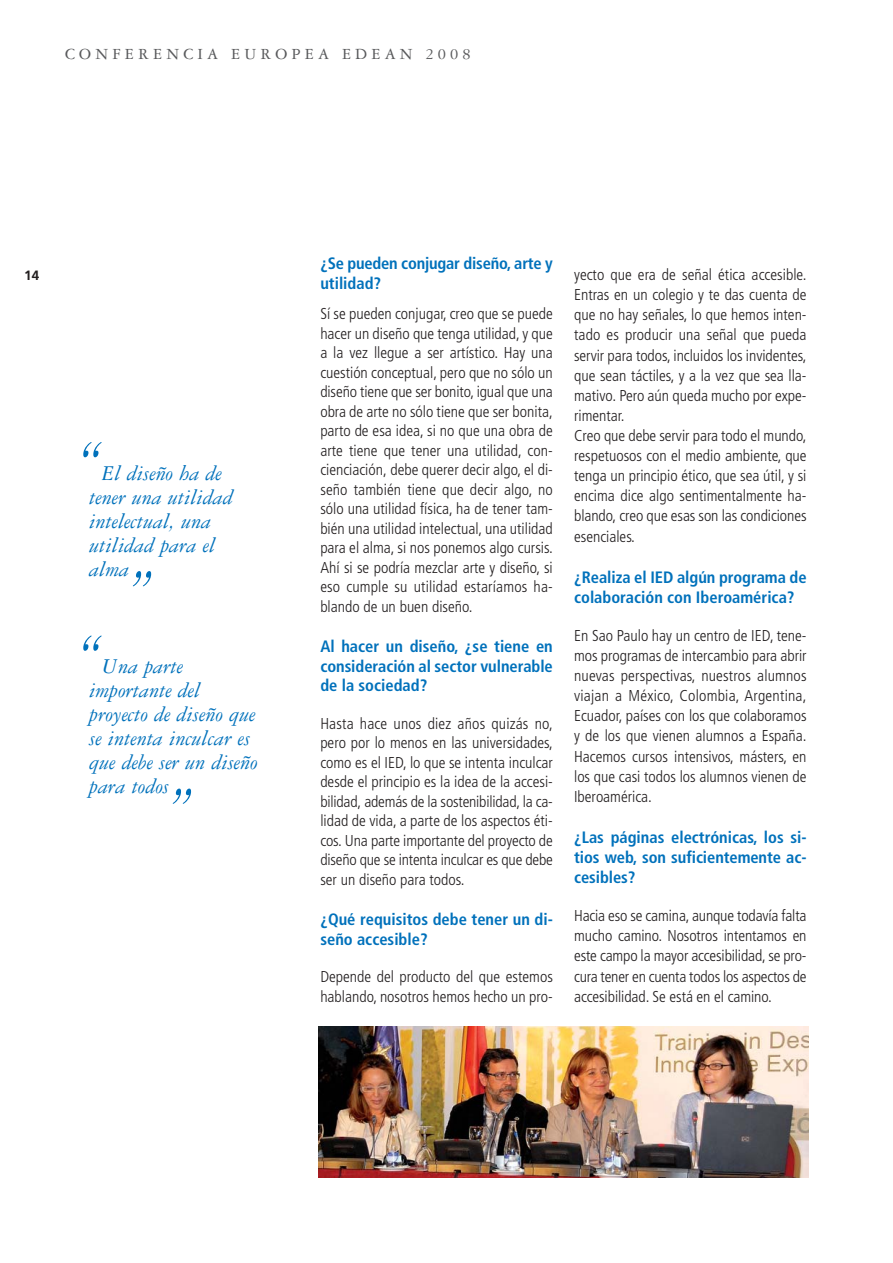
<style>
.page{position:relative;width:893px;height:1263px;background:#fff}
.page>*{position:absolute;margin:0;border:0;box-sizing:border-box;transform-origin:0 0}
.t1{font:italic 60px "Garamond Three";color:#0071bb}
.t2{font:italic 22.5px/24px "Garamond Three";color:#0071bb}
.t3{font:700 condensed 16.5px/19.5px "Frutiger";letter-spacing:-.005em;color:#0071bb}
.t4{font:16.5px "Garamond Three";letter-spacing:.25em;color:#58595b}
.t5{font:300 condensed 15.75px/20.1px "Frutiger";color:#231f20;text-align:justify}
.t6{font:700 13.5px "Frutiger";color:#231f20}
</style>
<div class="page">
<img style="left:319px;top:1026px;width:489px;height:152px">
<p class="t4" style="left:65px;top:48px;width:407px">CONFERENCIA EUROPEA EDEAN 2008</p>
<p class="t6" style="left:24px;top:270px;width:17px">14</p>
<h1 class="t1" style="left:79px;top:440px;width:25px">“</h1>
<h2 class="t2" style="left:89px;top:463px;width:145px;text-indent:13px">El diseño ha de tener una utilidad intelectual, una utilidad para el alma</h2>
<h1 class="t1" style="left:129px;top:569px;width:25px">”</h1>
<h1 class="t1" style="left:79px;top:634px;width:25px">“</h1>
<h2 class="t2" style="left:89px;top:656px;width:170px;text-indent:13px">Una parte importante del proyecto de diseño que se intenta inculcar es que debe ser un diseño para todos</h2>
<h1 class="t1" style="left:169px;top:787px;width:25px">”</h1>
<p class="t3" style="left:320px;top:255px;width:234px">¿Se pueden conjugar diseño, arte y utilidad?</p>
<p class="t5" style="left:320px;top:305px;width:234px;line-height:19.5px">Sí se pueden conjugar, creo que se puede hacer un diseño que tenga utilidad, y que a la vez llegue a ser artístico. Hay una cuestión conceptual, pero que no sólo un diseño tiene que ser bonito, igual que una obra de arte no sólo tiene que ser bonita, parto de esa idea, si no que una obra de arte tiene que tener una utilidad, con&shy;cienciación, debe querer decir algo, el di&shy;seño también tiene que decir algo, no sólo una utilidad física, ha de tener tam&shy;bién una utilidad intelectual, una utilidad para el alma, si nos ponemos algo cursis.<br>Ahí si se podría mezclar arte y diseño, si eso cumple su utilidad estaríamos ha&shy;blando de un buen diseño.</p>
<p class="t3" style="left:320px;top:638px;width:234px;text-align:justify">Al hacer un diseño, ¿se tiene en consideración al sector vulnerable de la sociedad?</p>
<p class="t5" style="left:320px;top:715px;width:234px;line-height:19.5px">Hasta hace unos diez años quizás no, pero por lo menos en las universidades, como es el IED, lo que se intenta inculcar desde el principio es la idea de la accesi&shy;bilidad, además de la sostenibilidad, la ca&shy;lidad de vida, a parte de los aspectos éti&shy;cos. Una parte importante del proyecto de diseño que se intenta inculcar es que debe ser un diseño para todos.</p>
<p class="t3" style="left:320px;top:911px;width:234px">¿Qué requisitos debe tener un di&shy;seño accesible?</p>
<p class="t5" style="left:320px;top:968px;width:234px;line-height:19.5px">Depende del producto del que estemos hablando, nosotros hemos hecho un pro-</p>
<p class="t5" style="left:574px;top:266px;width:234px;text-align:left">yecto que era de señal ética accesible.<br>Entras en un colegio y te das cuenta de que no hay señales, lo que hemos inten&shy;tado es producir una señal que pueda servir para todos, incluidos los invidentes, que sean táctiles, y a la vez que sea lla&shy;mativo. Pero aún queda mucho por expe&shy;rimentar.<br>Creo que debe servir para todo el mundo, respetuosos con el medio ambiente, que tenga un principio ético, que sea útil, y si encima dice algo sentimentalmente ha&shy;blando, creo que esas son las condiciones esenciales.</p>
<p class="t3" style="left:574px;top:568px;width:234px;line-height:20.1px">¿Realiza el IED algún programa de colaboración con Iberoamérica?</p>
<p class="t5" style="left:574px;top:627px;width:234px">En Sao Paulo hay un centro de IED, tene&shy;mos programas de intercambio para abrir nuevas perspectivas, nuestros alumnos viajan a México, Colombia, Argentina, Ecuador, países con los que colaboramos y de los que vienen alumnos a España.<br>Hacemos cursos intensivos, másters, en los que casi todos los alumnos vienen de Iberoamérica.</p>
<p class="t3" style="left:574px;top:829px;width:234px;line-height:20.1px;text-align:justify">¿Las páginas electrónicas, los si&shy;tios web, son suficientemente ac&shy;cesibles?</p>
<p class="t5" style="left:574px;top:907px;width:234px">Hacia eso se camina, aunque todavía falta mucho camino. Nosotros intentamos en este campo la mayor accesibilidad, se pro&shy;cura tener en cuenta todos los aspectos de accesibilidad. Se está en el camino.</p>
</div>
